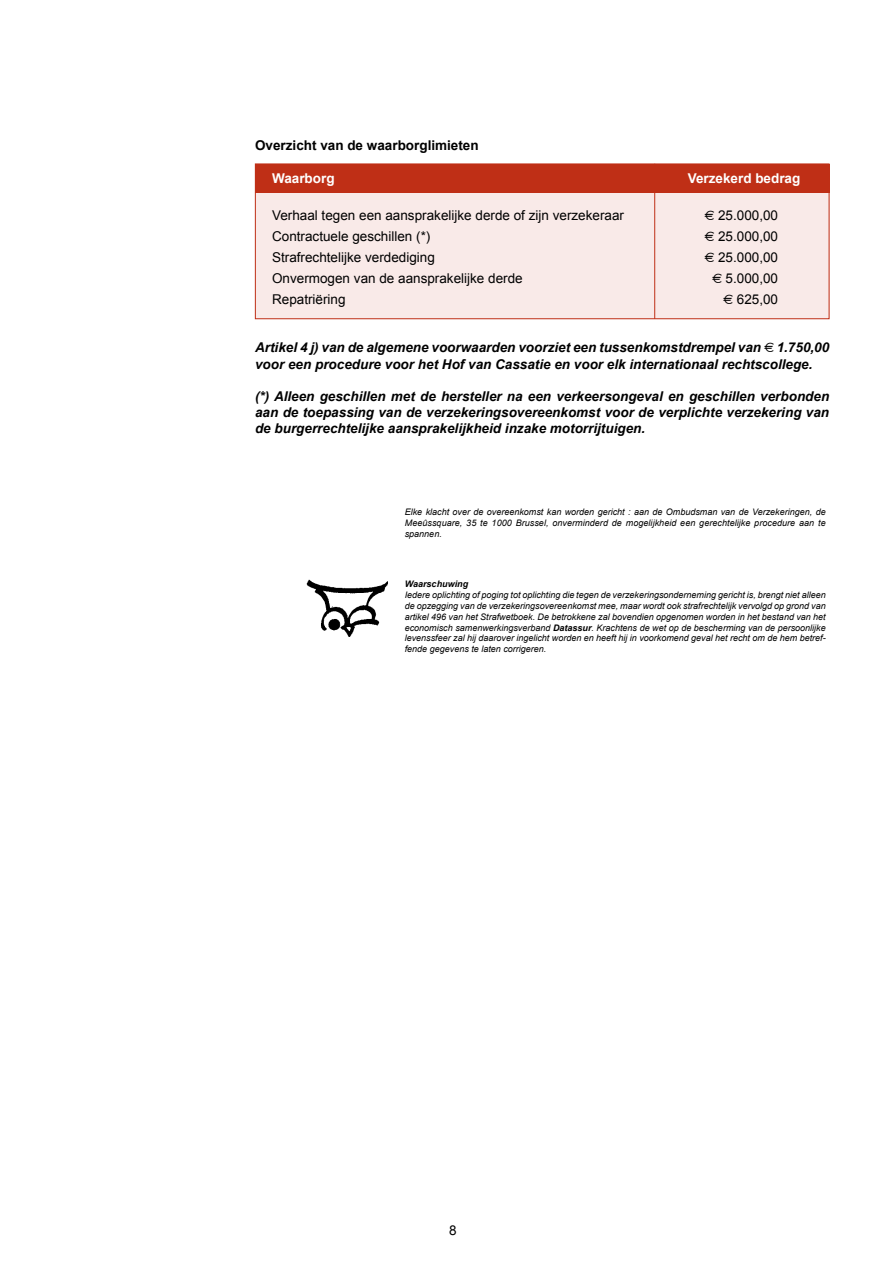
<style>
.page{position:relative;width:893px;height:1263px;background:#fff}
.page>*{position:absolute;margin:0;border:0;box-sizing:border-box;transform-origin:0 0}
.t1{font:italic 700 13.5px/16.2px "Arial";color:#000}
.t2{font:13.5px "Arial";color:#000}
.t3{font:700 13.5px "Arial";color:#000}
.t4{font:700 13.5px "Arial";color:#fff}
.t5{font:italic 9px/10.8px "Arial";color:#000;text-align:justify}
.t6{font:italic 700 9px "Arial";color:#000}
.s1{font-family:"Euro Sig"}
.s2{font-family:"Euro Sig";font-weight:400;font-style:normal}
.s3{font-weight:700}
</style>
<div class="page">
<div style="left:255px;top:164px;width:574px;height:29px;background:#bf2f16"></div>
<div style="left:255px;top:194px;width:574px;height:125px;background:#f9eae8"></div>
<div style="left:255px;top:164px;width:574px;height:155px;border:1px solid #bf2f16"></div>
<hr style="left:654px;top:164px;width:1px;height:155px;background:#bf2f16">
<img style="left:307px;top:580px;width:81px;height:56px">
<h1 class="t3" style="left:255px;top:137px;width:225px">Overzicht van de waarborglimieten</h1>
<h1 class="t4" style="left:272px;top:169px;width:64px">Waarborg</h1>
<h1 class="t4" style="left:688px;top:169px;width:114px">Verzekerd bedrag</h1>
<h1 class="t2" style="left:272px;top:206px;width:353px">Verhaal tegen een aansprakelijke derde of zijn verzekeraar</h1>
<h1 class="t2" style="left:704px;top:206px;width:75px"><span class="s1">E</span> 25.000,00</h1>
<h1 class="t2" style="left:272px;top:227px;width:160px">Contractuele geschillen (*)</h1>
<h1 class="t2" style="left:704px;top:227px;width:75px"><span class="s1">E</span> 25.000,00</h1>
<h1 class="t2" style="left:272px;top:248px;width:164px">Strafrechtelijke verdediging</h1>
<h1 class="t2" style="left:704px;top:248px;width:75px"><span class="s1">E</span> 25.000,00</h1>
<h1 class="t2" style="left:272px;top:269px;width:252px">Onvermogen van de aansprakelijke derde</h1>
<h1 class="t2" style="left:712px;top:269px;width:68px"><span class="s1">E</span> 5.000,00</h1>
<h1 class="t2" style="left:272px;top:290px;width:75px">Repatriëring</h1>
<h1 class="t2" style="left:723px;top:290px;width:56px"><span class="s1">E</span> 625,00</h1>
<h1 class="t1" style="left:255px;top:340px;width:576px">Artikel 4 j) van de algemene voorwaarden voorziet een tussenkomstdrempel van <span class="s2">E</span> 1.750,00 voor een procedure voor het Hof van Cassatie en voor elk internationaal rechtscollege.</h1>
<p class="t1" style="left:255px;top:388px;width:576px;text-align:justify">(*) Alleen geschillen met de hersteller na een verkeersongeval en geschillen verbonden aan de toepassing van de verzekeringsovereenkomst voor de verplichte verzekering van de burgerrechtelijke aansprakelijkheid inzake motorrijtuigen.</p>
<p class="t5" style="left:405px;top:507px;width:422px">Elke klacht over de overeenkomst kan worden gericht : aan de Ombudsman van de Verzekeringen, de Meeûssquare, 35 te 1000 Brussel, onverminderd de mogelijkheid een gerechtelijke procedure aan te spannen.</p>
<p class="t6" style="left:405px;top:578px;width:65px">Waarschuwing</p>
<p class="t5" style="left:405px;top:590px;width:422px">Iedere oplichting of poging tot oplichting die tegen de verzekeringsonderneming gericht is, brengt niet alleen de opzegging van de verzekeringsovereenkomst mee, maar wordt ook strafrechtelijk vervolgd op grond van artikel 496 van het Strafwetboek. De betrokkene zal bovendien opgenomen worden in het bestand van het economisch samenwerkingsverband <span class="s3">Datassur</span>. Krachtens de wet op de bescherming van de persoonlijke levenssfeer zal hij daarover ingelicht worden en heeft hij in voorkomend geval het recht om de hem betref&shy;fende gegevens te laten corrigeren.</p>
</div>
